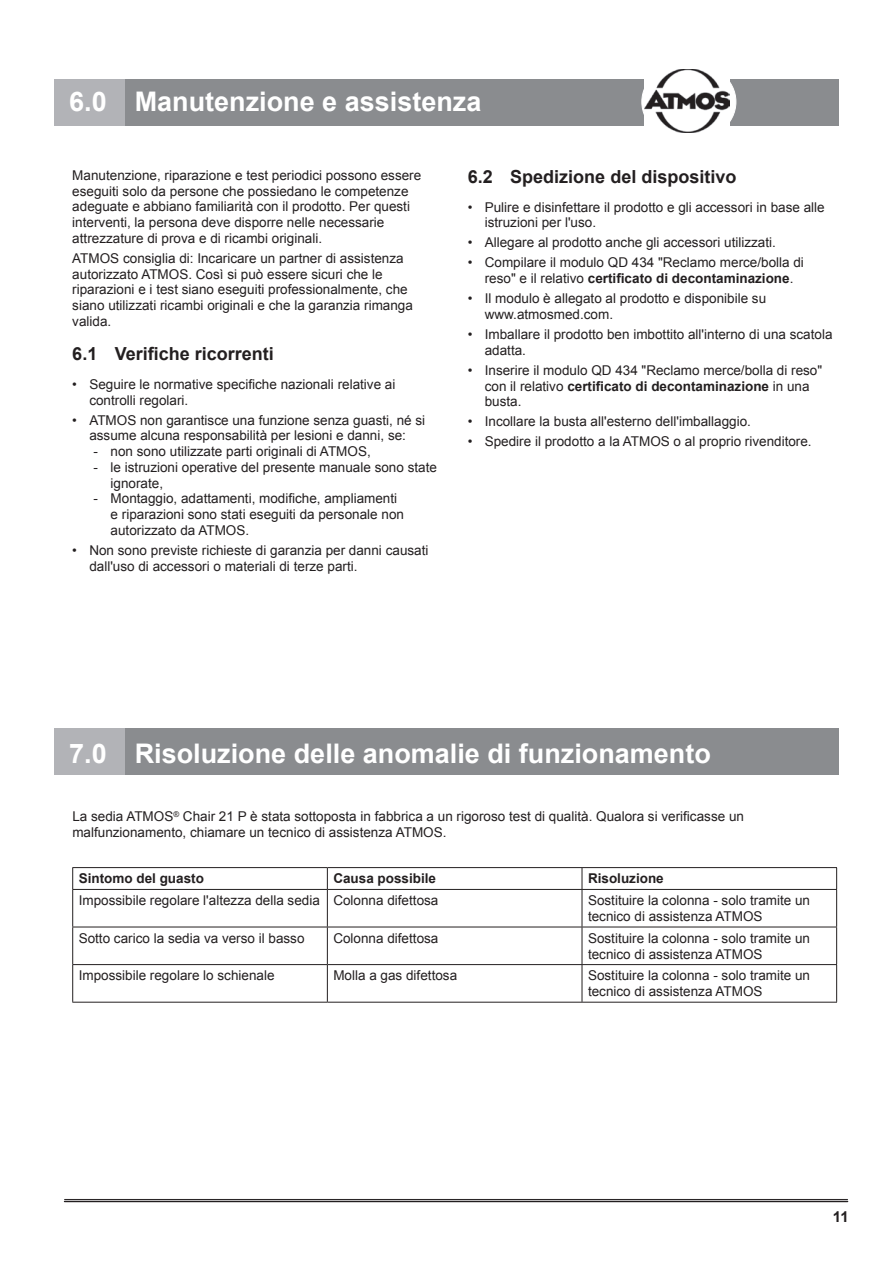
<style>
.page{position:relative;width:893px;height:1263px;background:#fff}
.page>*{position:absolute;margin:0;border:0;box-sizing:border-box;transform-origin:0 0}
.t1{font:700 27px "Arial";color:#fff}
.t2{font:700 18px "Arial";color:#231f20}
.t3{font:700 15px "Arial";color:#231f20}
.t4{font:13.5px/15.8px "Arial";color:#231f20}
.t5{font:700 13.5px "Arial";color:#231f20}
.s1{font-weight:700}
</style>
<div class="page">
<hr style="left:65px;top:1199px;width:783px;height:1px;background:#231f20">
<hr style="left:65px;top:1201px;width:783px;height:1px;background:#231f20">
<div style="left:124px;top:79px;width:715px;height:47px;background:#8a8c8f"></div>
<div style="left:54px;top:79px;width:70px;height:47px;background:#b2b3b7"></div>
<div style="left:642px;top:62px;width:94px;height:80px;background:#fff;border-radius:50%"></div>
<img style="left:645px;top:69px;width:85px;height:63px">
<div style="left:124px;top:728px;width:714px;height:47px;background:#8a8c8f"></div>
<div style="left:54px;top:728px;width:70px;height:47px;background:#b2b3b7"></div>
<hr style="left:72px;top:867px;width:255px;height:1px;background:#231f20">
<svg style="left:72px;top:868px;width:1px;height:21px"></svg>
<hr style="left:327px;top:867px;width:255px;height:1px;background:#231f20">
<svg style="left:327px;top:868px;width:1px;height:21px"></svg>
<hr style="left:582px;top:867px;width:255px;height:1px;background:#231f20">
<svg style="left:582px;top:868px;width:1px;height:21px"></svg>
<svg style="left:836px;top:868px;width:1px;height:21px"></svg>
<hr style="left:72px;top:889px;width:255px;height:1px;background:#231f20">
<hr style="left:72px;top:890px;width:1px;height:37px;background:#231f20">
<hr style="left:327px;top:889px;width:255px;height:1px;background:#231f20">
<hr style="left:327px;top:890px;width:1px;height:37px;background:#231f20">
<hr style="left:582px;top:889px;width:255px;height:1px;background:#231f20">
<hr style="left:582px;top:890px;width:1px;height:37px;background:#231f20">
<hr style="left:836px;top:890px;width:1px;height:37px;background:#231f20">
<hr style="left:72px;top:927px;width:255px;height:1px;background:#231f20">
<hr style="left:72px;top:927px;width:1px;height:37px;background:#231f20">
<hr style="left:327px;top:927px;width:255px;height:1px;background:#231f20">
<hr style="left:327px;top:927px;width:1px;height:37px;background:#231f20">
<hr style="left:582px;top:927px;width:255px;height:1px;background:#231f20">
<hr style="left:582px;top:927px;width:1px;height:37px;background:#231f20">
<hr style="left:836px;top:927px;width:1px;height:37px;background:#231f20">
<hr style="left:72px;top:964px;width:255px;height:1px;background:#231f20">
<hr style="left:72px;top:965px;width:1px;height:37px;background:#231f20">
<hr style="left:327px;top:964px;width:255px;height:1px;background:#231f20">
<hr style="left:327px;top:965px;width:1px;height:37px;background:#231f20">
<hr style="left:582px;top:964px;width:255px;height:1px;background:#231f20">
<hr style="left:582px;top:965px;width:1px;height:37px;background:#231f20">
<hr style="left:836px;top:965px;width:1px;height:37px;background:#231f20">
<hr style="left:72px;top:1002px;width:255px;height:1px;background:#231f20">
<hr style="left:327px;top:1002px;width:255px;height:1px;background:#231f20">
<hr style="left:582px;top:1002px;width:255px;height:1px;background:#231f20">
<h1 class="t1" style="left:69px;top:84px;width:414px">6.0 Manutenzione e assistenza</h1>
<p class="t4" style="left:72px;top:167px;width:350px">Manutenzione, riparazione e test periodici possono essere eseguiti solo da persone che possiedano le competenze adeguate e abbiano familiarità con il prodotto. Per questi interventi, la persona deve disporre nelle necessarie attrezzature di prova e di ricambi originali.</p>
<p class="t4" style="left:72px;top:250px;width:342px">ATMOS consiglia di: Incaricare un partner di assistenza autorizzato ATMOS. Così si può essere sicuri che le riparazioni e i test siano eseguiti professionalmente, che siano utilizzati ricambi originali e che la garanzia rimanga valida.</p>
<h2 class="t2" style="left:72px;top:342px;width:203px">6.1 Verifiche ricorrenti</h2>
<p class="t4" style="left:89px;top:376px;width:308px;text-indent:-17px">• Seguire le normative specifiche nazionali relative ai controlli regolari.</p>
<p class="t4" style="left:72px;top:412px;width:354px;text-align:center">• ATMOS non garantisce una funzione senza guasti, né si assume alcuna responsabilità per lesioni e danni, se:</p>
<p class="t4" style="left:94px;top:444px;width:279px">- non sono utilizzate parti originali di ATMOS,</p>
<p class="t4" style="left:111px;top:459px;width:328px;text-indent:-17px">- le istruzioni operative del presente manuale sono state ignorate,</p>
<p class="t4" style="left:111px;top:491px;width:295px;text-indent:-17px">- Montaggio, adattamenti, modifiche, ampliamenti e riparazioni sono stati eseguiti da personale non autorizzato da ATMOS.</p>
<p class="t4" style="left:89px;top:542px;width:341px;text-indent:-17px">• Non sono previste richieste di garanzia per danni causati dall'uso di accessori o materiali di terze parti.</p>
<h2 class="t2" style="left:468px;top:165px;width:270px">6.2 Spedizione del dispositivo</h2>
<p class="t4" style="left:485px;top:199px;width:341px;text-indent:-17px">• Pulire e disinfettare il prodotto e gli accessori in base alle istruzioni per l'uso.</p>
<p class="t4" style="left:468px;top:235px;width:310px">• Allegare al prodotto anche gli accessori utilizzati.</p>
<p class="t4" style="left:468px;top:255px;width:338px;text-align:center">• Compilare il modulo QD 434 "Reclamo merce/bolla di reso" e il relativo <span class="s1">certificato di decontaminazione</span>.</p>
<p class="t4" style="left:485px;top:291px;width:283px;text-indent:-17px">• Il modulo è allegato al prodotto e disponibile su www.atmosmed.com.</p>
<p class="t4" style="left:485px;top:327px;width:349px;text-indent:-17px">• Imballare il prodotto ben imbottito all'interno di una scatola adatta.</p>
<p class="t4" style="left:485px;top:362px;width:339px;text-indent:-17px">• Inserire il modulo QD 434 "Reclamo merce/bolla di reso" con il relativo <span class="s1">certificato di decontaminazione</span> in una busta.</p>
<p class="t4" style="left:468px;top:414px;width:285px">• Incollare la busta all'esterno dell'imballaggio.</p>
<p class="t4" style="left:468px;top:434px;width:345px">• Spedire il prodotto a la ATMOS o al proprio rivenditore.</p>
<h1 class="t1" style="left:69px;top:735px;width:643px">7.0 Risoluzione delle anomalie di funzionamento</h1>
<p class="t4" style="left:72px;top:809px;width:673px">La sedia ATMOS<sup>®</sup> Chair 21 P è stata sottoposta in fabbrica a un rigoroso test di qualità. Qualora si verificasse un malfunzionamento, chiamare un tecnico di assistenza ATMOS.</p>
<p class="t5" style="left:79px;top:870px;width:127px">Sintomo del guasto</p>
<p class="t5" style="left:333px;top:870px;width:104px">Causa possibile</p>
<p class="t5" style="left:588px;top:870px;width:77px">Risoluzione</p>
<p class="t4" style="left:79px;top:893px;width:361px">Impossibile regolare l'altezza della sedia Colonna difettosa</p>
<p class="t4" style="left:588px;top:893px;width:224px">Sostituire la colonna - solo tramite un tecnico di assistenza ATMOS</p>
<p class="t4" style="left:79px;top:930px;width:227px">Sotto carico la sedia va verso il basso</p>
<p class="t4" style="left:333px;top:930px;width:107px">Colonna difettosa</p>
<p class="t4" style="left:588px;top:930px;width:224px">Sostituire la colonna - solo tramite un tecnico di assistenza ATMOS</p>
<p class="t4" style="left:79px;top:968px;width:197px">Impossibile regolare lo schienale</p>
<p class="t4" style="left:333px;top:968px;width:125px">Molla a gas difettosa</p>
<p class="t4" style="left:588px;top:968px;width:224px">Sostituire la colonna - solo tramite un tecnico di assistenza ATMOS</p>
<p class="t3" style="left:833px;top:1207px;width:17px">11</p>
</div>
